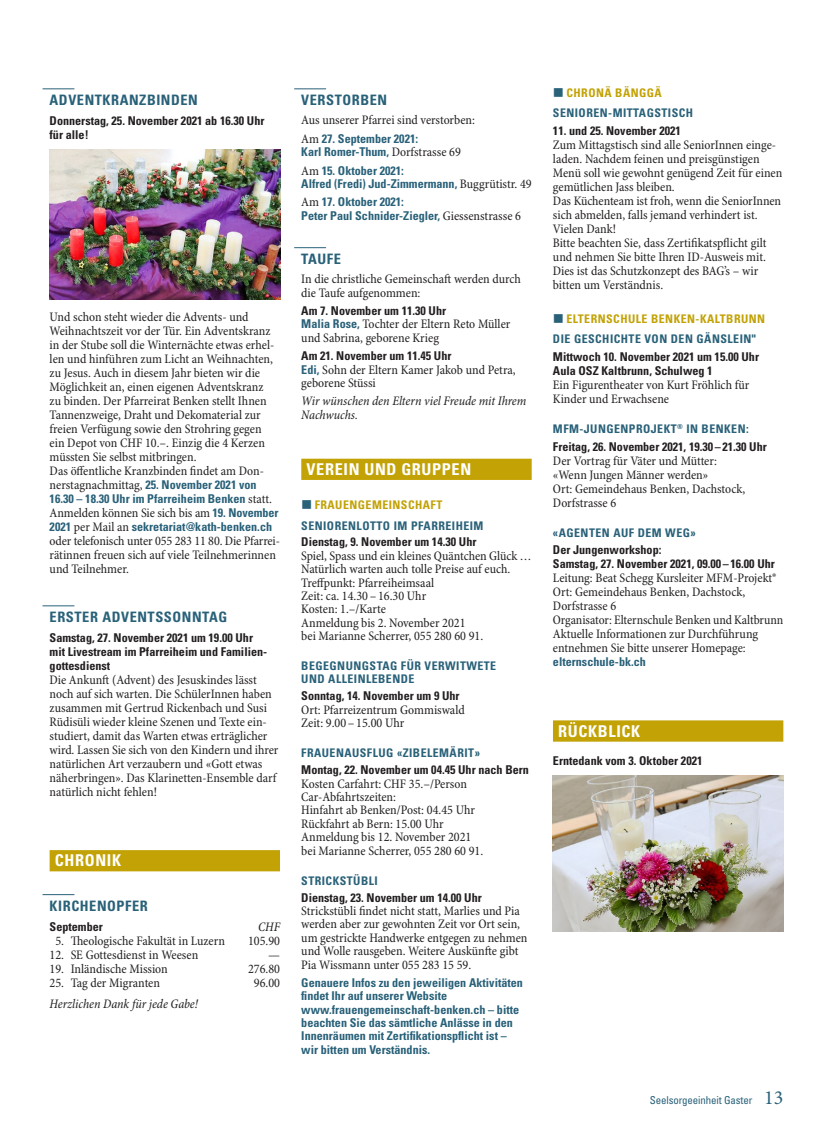
<style>
.page{position:relative;width:833px;height:1134px;background:#fff}
.page>*{position:absolute;margin:0;border:0;box-sizing:border-box;transform-origin:0 0}
.t1{font:700 condensed 16.25px "Univers LT Std";letter-spacing:.04em;color:#fff}
.t2{font:700 condensed 14.38px "Univers LT Std";letter-spacing:.04em;color:#296179}
.t3{font:condensed 13.12px/14px "Minion Pro";color:#231f20}
.t4{font:italic condensed 13.12px/13.4px "Minion Pro";letter-spacing:-.005em;color:#231f20}
.t5{font:700 condensed 12.12px/14px "Univers LT Std";color:#231f20}
.t6{font:700 condensed 12.12px/13.4px "Univers LT Std";color:#296179}
.t7{font:700 condensed 11.88px/13.1px "Univers LT Std";letter-spacing:.04em;color:#296179}
.t8{font:700 condensed 11.88px "Univers LT Std";letter-spacing:.04em;color:#c2a205}
.t9{font:condensed 10.88px "Univers LT Std";letter-spacing:-.01em;color:#296179}
.s1{font-family:"Univers LT Std";font-weight:700;font-size:12.12px;color:#296179}
.s2{font-family:"Minion Pro";font-weight:400;font-size:13.12px;color:#231f20}
.s3{font-family:"Minion Pro";font-stretch:normal;font-size:20px}
</style>
<div class="page">
<hr style="left:43px;top:89px;width:31px;height:1px;background:#296179">
<hr style="left:43px;top:606px;width:31px;height:1px;background:#296179">
<div style="left:50px;top:850px;width:230px;height:21px;background:#c2a205"></div>
<hr style="left:43px;top:894px;width:31px;height:1px;background:#296179">
<img style="left:50px;top:150px;width:230px;height:150px">
<hr style="left:294px;top:89px;width:32px;height:1px;background:#296179">
<hr style="left:294px;top:247px;width:32px;height:1px;background:#296179">
<div style="left:301px;top:459px;width:230px;height:21px;background:#c2a205"></div>
<div style="left:553px;top:720px;width:230px;height:22px;background:#c2a205"></div>
<img style="left:553px;top:775px;width:230px;height:156px">
<p class="t2" style="left:50px;top:91px;width:150px">ADVENTKRANZBINDEN</p>
<p class="t5" style="left:50px;top:114px;width:216px">Donnerstag, 25. November 2021 ab 16.30 Uhr für alle!</p>
<p class="t3" style="left:50px;top:310px;width:226px">Und schon steht wieder die Advents- und Weihnachtszeit vor der Tür. Ein Adventskranz in der Stube soll die Winternächte etwas erhel&shy;len und hinführen zum Licht an Weihnachten, zu Jesus. Auch in diesem Jahr bieten wir die Möglichkeit an, einen eigenen Adventskranz zu binden. Der Pfarreirat Benken stellt Ihnen Tannenzweige, Draht und Dekomaterial zur freien Verfügung sowie den Strohring gegen ein Depot von CHF 10.–. Einzig die 4 Kerzen müssten Sie selbst mitbringen.<br>Das öffentliche Kranzbinden findet am Don&shy;nerstagnachmittag, <span class="s1">25. November 2021 von</span></p>
<p class="t6" style="left:50px;top:492px;width:224px">16.30 – 18.30 Uhr im Pfarreiheim Benken <span class="s2">statt.</span></p>
<p class="t3" style="left:50px;top:506px;width:230px">Anmelden können Sie sich bis am <span class="s1">19. November</span></p>
<p class="t6" style="left:50px;top:520px;width:224px">2021 <span class="s2">per Mail an</span> sekretariat@kath-benken.ch</p>
<p class="t3" style="left:50px;top:534px;width:232px">oder telefonisch unter 055 283 11 80. Die Pfarrei&shy;rätinnen freuen sich auf viele Teilnehmerinnen und Teilnehmer.</p>
<p class="t2" style="left:50px;top:608px;width:179px">ERSTER ADVENTSSONNTAG</p>
<p class="t5" style="left:50px;top:631px;width:218px">Samstag, 27. November 2021 um 19.00 Uhr mit Livestream im Pfarreiheim und Familien&shy;gottesdienst</p>
<p class="t3" style="left:50px;top:673px;width:230px">Die Ankunft (Advent) des Jesuskindes lässt noch auf sich warten. Die SchülerInnen haben zusammen mit Gertrud Rickenbach und Susi Rüdisüli wieder kleine Szenen und Texte ein&shy;studiert, damit das Warten etwas erträglicher wird. Lassen Sie sich von den Kindern und ihrer natürlichen Art verzaubern und «Gott etwas näherbringen». Das Klarinetten-Ensemble darf natürlich nicht fehlen!</p>
<p class="t1" style="left:55px;top:851px;width:68px">CHRONIK</p>
<p class="t2" style="left:50px;top:897px;width:100px">KIRCHENOPFER</p>
<p class="t5" style="left:50px;top:919px;width:55px">September</p>
<p class="t4" style="left:258px;top:920px;width:23px">CHF</p>
<p class="t3" style="left:55px;top:934px;width:171px">5. Theologische Fakultät in Luzern</p>
<p class="t3" style="left:248px;top:934px;width:33px">105.90</p>
<p class="t3" style="left:50px;top:948px;width:150px">12. SE Gottesdienst in Weesen</p>
<p class="t3" style="left:268px;top:948px;width:13px">—</p>
<p class="t3" style="left:50px;top:962px;width:120px">19. Inländische Mission</p>
<p class="t3" style="left:248px;top:962px;width:33px">276.80</p>
<p class="t3" style="left:50px;top:976px;width:112px">25. Tag der Migranten</p>
<p class="t3" style="left:254px;top:976px;width:28px">96.00</p>
<p class="t4" style="left:50px;top:998px;width:150px">Herzlichen Dank für jede Gabe!</p>
<p class="t2" style="left:301px;top:91px;width:87px">VERSTORBEN</p>
<p class="t3" style="left:301px;top:114px;width:175px">Aus unserer Pfarrei sind verstorben:</p>
<p class="t6" style="left:301px;top:132px;width:161px"><span class="s2">Am</span> 27. September 2021:<br>Karl Romer-Thum, <span class="s2">Dorfstrasse 69</span></p>
<p class="t6" style="left:301px;top:164px;width:232px"><span class="s2">Am</span> 15. Oktober 2021:<br>Alfred (Fredi) Jud-Zimmermann, <span class="s2">Buggrütistr. 49</span></p>
<p class="t6" style="left:301px;top:195px;width:221px"><span class="s2">Am</span> 17. Oktober 2021:<br>Peter Paul Schnider-Ziegler, <span class="s2">Giessenstrasse 6</span></p>
<p class="t2" style="left:301px;top:250px;width:41px">TAUFE</p>
<p class="t3" style="left:301px;top:273px;width:221px;line-height:13.4px">In die christliche Gemeinschaft werden durch die Taufe aufgenommen:</p>
<p class="t5" style="left:301px;top:304px;width:146px">Am 7. November um 11.30 Uhr</p>
<p class="t3" style="left:301px;top:318px;width:211px;line-height:13.4px"><span class="s1">Malia Rose,</span> Tochter der Eltern Reto Müller und Sabrina, geborene Krieg</p>
<p class="t5" style="left:301px;top:349px;width:152px">Am 21. November um 11.45 Uhr</p>
<p class="t3" style="left:301px;top:363px;width:216px;line-height:13.4px"><span class="s1">Edi,</span> Sohn der Eltern Kamer Jakob und Petra, geborene Stüssi</p>
<p class="t4" style="left:301px;top:395px;width:226px">Wir wünschen den Eltern viel Freude mit Ihrem<br>Nachwuchs.</p>
<p class="t1" style="left:306px;top:459px;width:166px">VEREIN UND GRUPPEN</p>
<p class="t8" style="left:315px;top:498px;width:129px">FRAUENGEMEINSCHAFT</p>
<p class="t7" style="left:301px;top:519px;width:184px">SENIORENLOTTO IM PFARREIHEIM</p>
<p class="t5" style="left:301px;top:535px;width:177px">Dienstag, 9. November um 14.30 Uhr</p>
<p class="t3" style="left:301px;top:549px;width:232px;line-height:13.4px">Spiel, Spass und ein kleines Quäntchen Glück … Natürlich warten auch tolle Preise auf euch.<br>Treffpunkt: Pfarreiheimsaal<br>Zeit: ca. 14.30–16.30 Uhr<br>Kosten: 1.–/Karte<br>Anmeldung bis 2. November 2021<br>bei Marianne Scherrer, 055 280 60 91.</p>
<p class="t7" style="left:301px;top:659px;width:196px">BEGEGNUNGSTAG FÜR VERWITWETE<br>UND ALLEINLEBENDE</p>
<p class="t5" style="left:301px;top:689px;width:160px">Sonntag, 14. November um 9 Uhr</p>
<p class="t3" style="left:301px;top:703px;width:165px;line-height:13.4px">Ort: Pfarreizentrum Gommiswald<br>Zeit: 9.00–15.00 Uhr</p>
<p class="t7" style="left:301px;top:746px;width:180px">FRAUENAUSFLUG «ZIBELEMÄRIT»</p>
<p class="t5" style="left:301px;top:763px;width:229px">Montag, 22. November um 04.45 Uhr nach Bern</p>
<p class="t3" style="left:301px;top:777px;width:183px;line-height:13.4px">Kosten Carfahrt: CHF 35.–/Person<br>Car-Abfahrtszeiten:<br>Hinfahrt ab Benken/Post: 04.45 Uhr<br>Rückfahrt ab Bern: 15.00 Uhr<br>Anmeldung bis 12. November 2021 bei Marianne Scherrer, 055 280 60 91.</p>
<p class="t7" style="left:301px;top:874px;width:78px">STRICKSTÜBLI</p>
<p class="t5" style="left:301px;top:890px;width:182px">Dienstag, 23. November um 14.00 Uhr</p>
<p class="t3" style="left:301px;top:905px;width:228px;line-height:13.4px">Strickstübli findet nicht statt, Marlies und Pia werden aber zur gewohnten Zeit vor Ort sein, um gestrickte Handwerke entgegen zu nehmen und Wolle rausgeben. Weitere Auskünfte gibt Pia Wissmann unter 055 283 15 59.</p>
<p class="t6" style="left:301px;top:976px;width:223px">Genauere Infos zu den jeweiligen Aktivitäten findet Ihr auf unserer Website www.frauengemeinschaft-benken.ch – bitte beachten Sie das sämtliche Anlässe in den Innenräumen mit Zertifikationspflicht ist – wir bitten um Verständnis.</p>
<p class="t8" style="left:566px;top:86px;width:97px">CHRONÄ BÄNGGÄ</p>
<p class="t7" style="left:553px;top:107px;width:142px">SENIOREN-MITTAGSTISCH</p>
<p class="t5" style="left:553px;top:124px;width:129px">11. und 25. November 2021</p>
<p class="t3" style="left:553px;top:138px;width:231px">Zum Mittagstisch sind alle SeniorInnen einge&shy;laden. Nachdem feinen und preisgünstigen Menü soll wie gewohnt genügend Zeit für einen gemütlichen Jass bleiben.<br>Das Küchenteam ist froh, wenn die SeniorInnen sich abmelden, falls jemand verhindert ist.<br>Vielen Dank!<br>Bitte beachten Sie, dass Zertifikatspflicht gilt und nehmen Sie bitte Ihren ID-Ausweis mit.<br>Dies ist das Schutzkonzept des BAG’s – wir bitten um Verständnis.</p>
<p class="t8" style="left:566px;top:312px;width:200px">ELTERNSCHULE BENKEN-KALTBRUNN</p>
<p class="t7" style="left:553px;top:332px;width:204px">DIE GESCHICHTE VON DEN GÄNSLEIN"</p>
<p class="t5" style="left:553px;top:349px;width:208px">Mittwoch 10. November 2021 um 15.00 Uhr<br>Aula OSZ Kaltbrunn, Schulweg 1</p>
<p class="t3" style="left:553px;top:378px;width:198px">Ein Figurentheater von Kurt Fröhlich für<br>Kinder und Erwachsene</p>
<p class="t7" style="left:553px;top:422px;width:197px">MFM-JUNGENPROJEKT<sup>®</sup> IN BENKEN:</p>
<p class="t5" style="left:553px;top:439px;width:215px">Freitag, 26. November 2021, 19.30–21.30 Uhr</p>
<p class="t3" style="left:553px;top:454px;width:194px">Der Vortrag für Väter und Mütter: «Wenn Jungen Männer werden»<br>Ort: Gemeindehaus Benken, Dachstock,<br>Dorfstrasse 6</p>
<p class="t7" style="left:553px;top:526px;width:144px">«AGENTEN AUF DEM WEG»</p>
<p class="t5" style="left:553px;top:543px;width:223px">Der Jungenworkshop:<br>Samstag, 27. November 2021, 09.00–16.00 Uhr</p>
<p class="t3" style="left:553px;top:572px;width:232px">Leitung: Beat Schegg Kursleiter MFM-Projekt® Ort: Gemeindehaus Benken, Dachstock, Dorfstrasse 6<br>Organisator: Elternschule Benken und Kaltbrunn Aktuelle Informationen zur Durchführung entnehmen Sie bitte unserer Homepage:</p>
<p class="t6" style="left:553px;top:655px;width:94px">elternschule-bk.ch</p>
<p class="t1" style="left:558px;top:721px;width:83px">RÜCKBLICK</p>
<p class="t5" style="left:553px;top:753px;width:151px">Erntedank vom 3. Oktober 2021</p>
<p class="t9" style="left:650px;top:1094px;width:135px">Seelsorgeeinheit Gaster <span class="s3">13</span></p>
</div>
